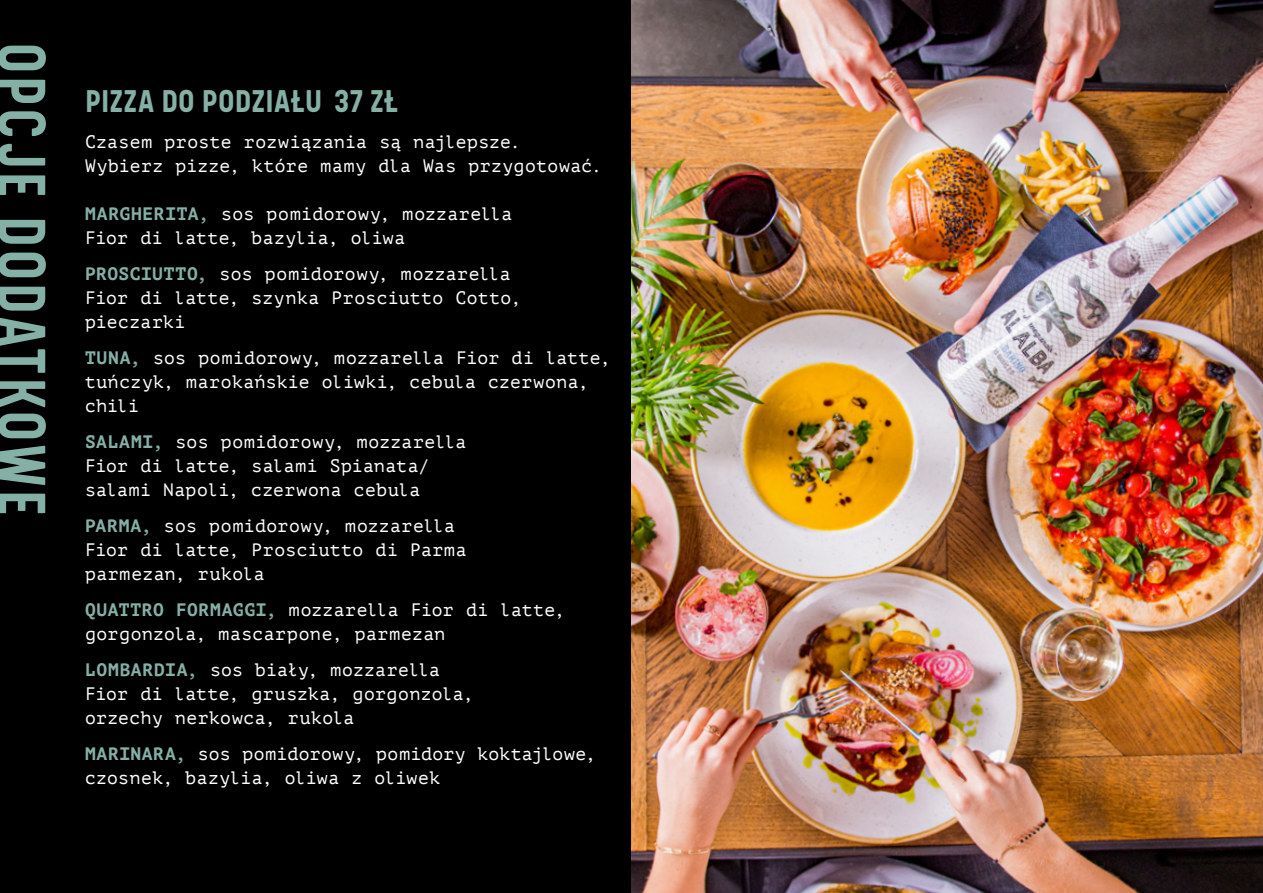
<style>
.page{position:relative;width:1263px;height:893px;background:#000}
.page>*{position:absolute;margin:0;border:0;box-sizing:border-box;transform-origin:0 0}
.t1{font:700 66px "Kelpt A3";letter-spacing:.04em;color:#85b0a6}
.t2{font:700 36px "Kelpt A1";letter-spacing:.005em;color:#85b0a6}
.t3{font:18px/24px "PT Mono";letter-spacing:.025em;color:#fff}
.s1{font-weight:700;color:#85b0a6}
</style>
<div class="page">
<img style="left:631px;top:0;width:632px;height:893px">
<h1 class="t1" style="left:62px;top:43px;width:475px;rotate:90deg">OPCJE DODATKOWE</h1>
<h2 class="t2" style="left:85px;top:81px;width:315px">PIZZA DO PODZIAŁU 37 ZŁ</h2>
<p class="t3" style="left:85px;top:130px;width:518px">Czasem proste rozwiązania są najlepsze.<br>Wybierz pizze, które mamy dla Was przygotować.</p>
<p class="t3" style="left:85px;top:202px;width:429px"><span class="s1">MARGHERITA,</span> sos pomidorowy, mozzarella<br>Fior di latte, bazylia, oliwa</p>
<p class="t3" style="left:85px;top:262px;width:438px"><span class="s1">PROSCIUTTO,</span> sos pomidorowy, mozzarella<br>Fior di latte, szynka Prosciutto Cotto, pieczarki</p>
<p class="t3" style="left:85px;top:346px;width:527px"><span class="s1">TUNA,</span> sos pomidorowy, mozzarella Fior di latte, tuńczyk, marokańskie oliwki, cebula czerwona, chili</p>
<p class="t3" style="left:85px;top:430px;width:383px"><span class="s1">SALAMI,</span> sos pomidorowy, mozzarella<br>Fior di latte, salami Spianata/ salami Napoli, czerwona cebula</p>
<p class="t3" style="left:85px;top:514px;width:383px"><span class="s1">PARMA,</span> sos pomidorowy, mozzarella<br>Fior di latte, Prosciutto di Parma parmezan, rukola</p>
<p class="t3" style="left:85px;top:598px;width:481px"><span class="s1">QUATTRO FORMAGGI,</span> mozzarella Fior di latte, gorgonzola, mascarpone, parmezan</p>
<p class="t3" style="left:85px;top:658px;width:390px"><span class="s1">LOMBARDIA,</span> sos biały, mozzarella<br>Fior di latte, gruszka, gorgonzola, orzechy nerkowca, rukola</p>
<p class="t3" style="left:85px;top:742px;width:512px"><span class="s1">MARINARA,</span> sos pomidorowy, pomidory koktajlowe, czosnek, bazylia, oliwa z oliwek</p>
</div>
